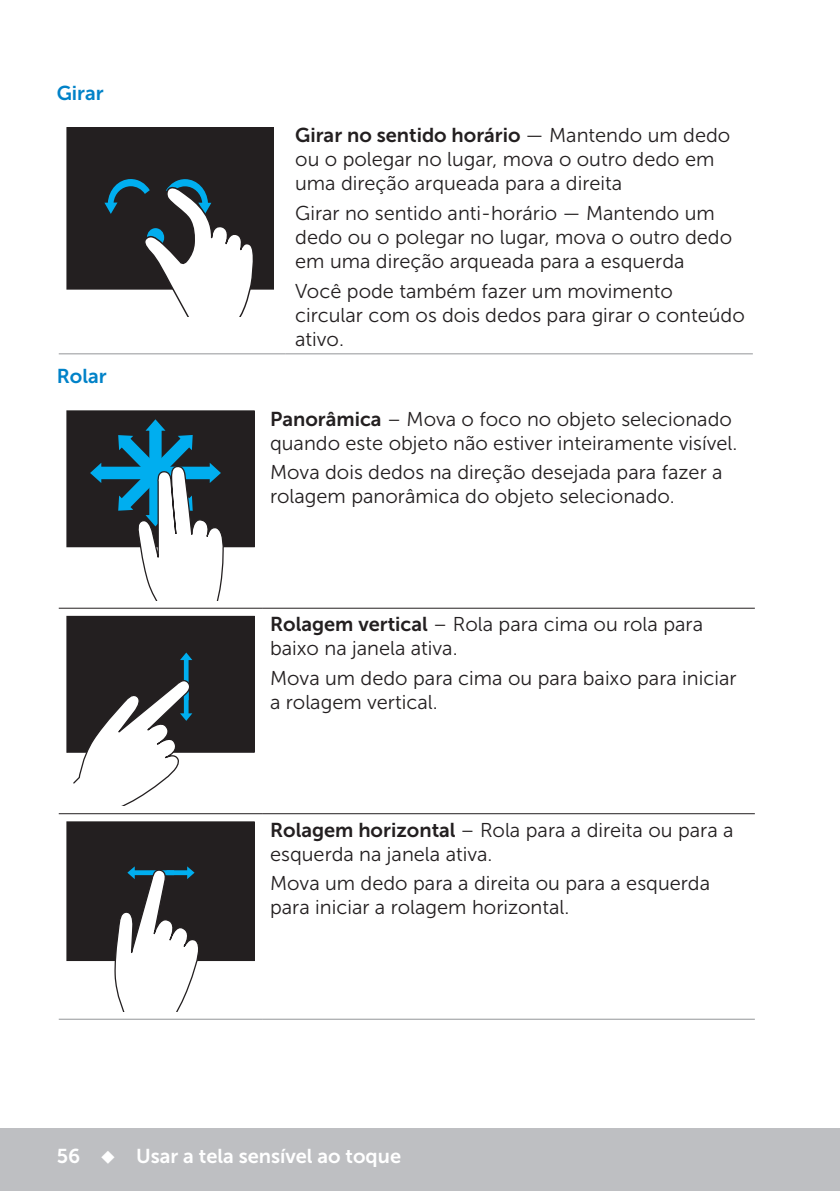
<style>
.page{position:relative;width:840px;height:1191px;background:#fff}
.page>*{position:absolute;margin:0;border:0;box-sizing:border-box;transform-origin:0 0}
.Paragraph{font:20px/24px "Museo Sans For Dell 300";color:#231f20}
.t1{font:20px "Museo Sans For Dell 700";color:#fff}
.Head3{font:20px "Museo Sans For Dell 700";color:#0082c8}
.s1{font-family:"Museo Sans For Dell 700"}
</style>
<div class="page">
<div style="left:0;top:1128px;width:839px;height:63px;background:#bebfc2"></div>
<hr style="left:59px;top:353px;width:226px;height:1px;background:#939598">
<hr style="left:285px;top:353px;width:467px;height:1px;background:#939598">
<div style="left:67px;top:128px;width:206px;height:161px;background:#231f20"></div>
<div style="left:67px;top:127px;width:207px;height:162px;border:1px solid #231f20"></div>
<svg style="left:104px;top:179px;width:154px;height:138px"></svg>
<hr style="left:59px;top:607px;width:203px;height:1px;background:#231f20">
<hr style="left:262px;top:607px;width:492px;height:1px;background:#231f20">
<hr style="left:59px;top:813px;width:203px;height:1px;background:#231f20">
<hr style="left:262px;top:813px;width:492px;height:1px;background:#231f20">
<hr style="left:59px;top:1018px;width:203px;height:1px;background:#939598">
<hr style="left:262px;top:1018px;width:492px;height:1px;background:#939598">
<div style="left:67px;top:411px;width:187px;height:136px;background:#231f20"></div>
<svg style="left:90px;top:419px;width:134px;height:181px"></svg>
<div style="left:67px;top:616px;width:187px;height:136px;background:#231f20"></div>
<svg style="left:72px;top:652px;width:122px;height:153px"></svg>
<div style="left:67px;top:822px;width:187px;height:138px;background:#231f20"></div>
<div style="left:67px;top:821px;width:187px;height:139px;border:1px solid #231f20"></div>
<svg style="left:114px;top:866px;width:88px;height:145px"></svg>
<p class="Head3" style="left:57px;top:82px;width:48px">Girar</p>
<p class="Head3" style="left:57px;top:365px;width:51px">Rolar</p>
<p class="Paragraph" style="left:295px;top:124px;width:436px"><span class="s1">Girar no sentido horário</span> — Mantendo um dedo ou o polegar no lugar, mova o outro dedo em uma direção arqueada para a direita</p>
<p class="Paragraph" style="left:295px;top:201px;width:438px">Girar no sentido anti-horário — Mantendo um dedo ou o polegar no lugar, mova o outro dedo em uma direção arqueada para a esquerda</p>
<p class="Paragraph" style="left:295px;top:279px;width:451px">Você pode também fazer um movimento circular com os dois dedos para girar o conteúdo ativo.</p>
<p class="Paragraph" style="left:270px;top:407px;width:468px"><span class="s1">Panorâmica</span> – Mova o foco no objeto selecionado quando este objeto não estiver inteiramente visível.</p>
<p class="Paragraph" style="left:270px;top:461px;width:454px">Mova dois dedos na direção desejada para fazer a rolagem panorâmica do objeto selecionado.</p>
<p class="Paragraph" style="left:270px;top:612px;width:434px"><span class="s1">Rolagem vertical</span> – Rola para cima ou rola para baixo na janela ativa.</p>
<p class="Paragraph" style="left:270px;top:666px;width:468px">Mova um dedo para cima ou para baixo para iniciar a rolagem vertical.</p>
<p class="Paragraph" style="left:270px;top:818px;width:464px"><span class="s1">Rolagem horizontal</span> – Rola para a direita ou para a esquerda na janela ativa.</p>
<p class="Paragraph" style="left:270px;top:871px;width:441px">Mova um dedo para a direita ou para a esquerda para iniciar a rolagem horizontal.</p>
<p class="t1" style="left:57px;top:1144px;width:346px">56 ◆ Usar a tela sensível ao toque</p>
</div>
